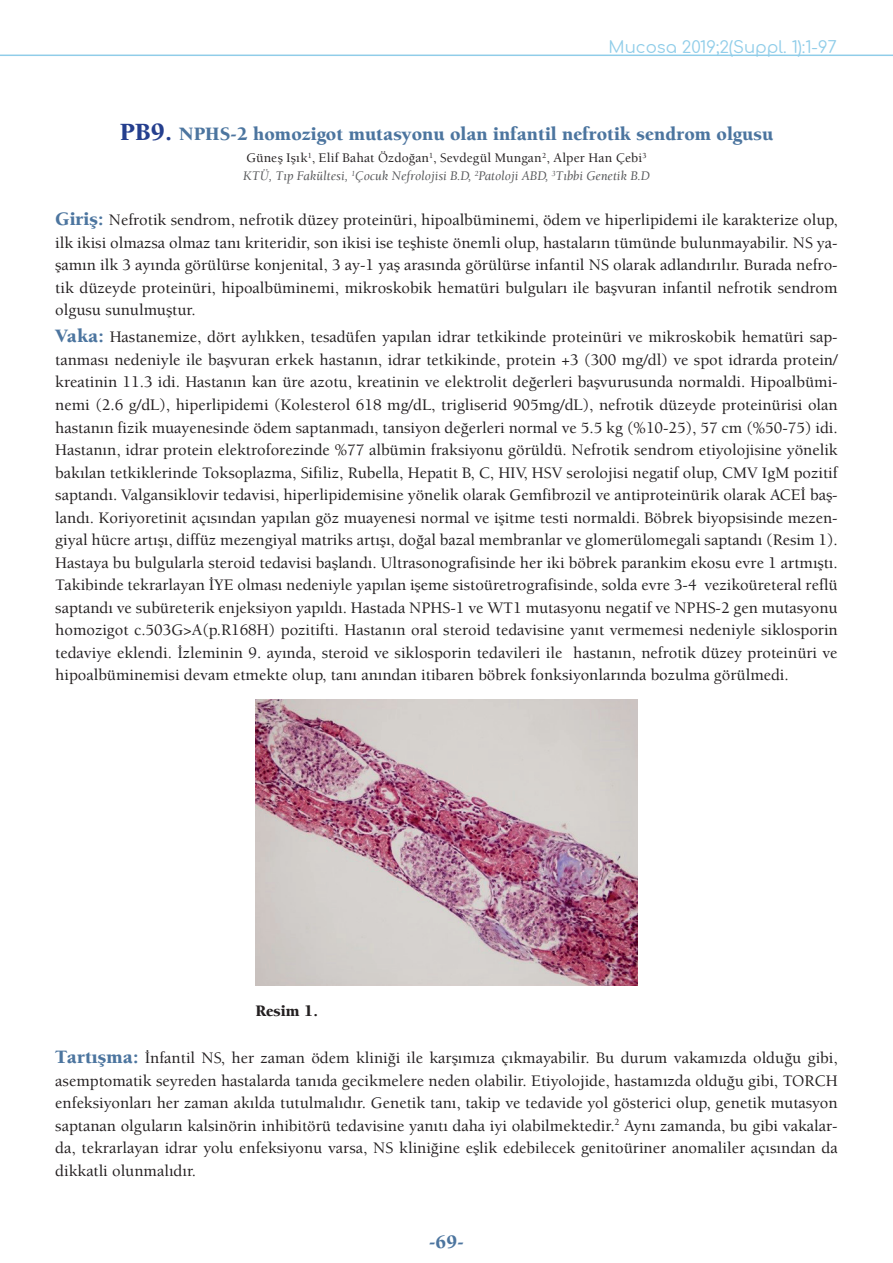
<style>
.page{position:relative;width:893px;height:1263px;background:#fff}
.page>*{position:absolute;margin:0;border:0;box-sizing:border-box;transform-origin:0 0}
.t1{font:19.5px "Berkeley Black Tr";color:#4c759f}
.t2{font:16.5px/22.5px "Berkeley Regular Tr";color:#231f20;text-align:justify}
.t3{font:16.5px "Comfortaa";color:#90cde9}
.t4{font:16.5px "Berkeley Black Tr";color:#231f20}
.t5{font:13.5px "Berkeley Italic Tr";color:#57585a}
.t6{font:13.5px "Berkeley Regular Tr";letter-spacing:.015em;color:#231f20}
.s1{font-size:25.5px;color:#253f8e}
.s2{font-family:"Berkeley Black Tr";font-size:19.5px;color:#4c759f}
</style>
<div class="page">
<hr style="left:0;top:55px;width:893px;height:1px;background:#90cde9">
<img style="left:255px;top:700px;width:383px;height:285px">
<p class="t3" style="left:608px;top:32px;width:230px">Mucosa 2019;2(Suppl. 1):1-97</p>
<p class="t1" style="left:120px;top:122px;width:655px"><span class="s1">PB9.</span> NPHS-2 homozigot mutasyonu olan infantil nefrotik sendrom olgusu</p>
<p class="t6" style="left:246px;top:150px;width:402px">Güneş Işık<sup>1</sup>, Elif Bahat Özdoğan<sup>1</sup>, Sevdegül Mungan<sup>2</sup>, Alper Han Çebi<sup>3</sup></p>
<p class="t5" style="left:243px;top:168px;width:408px">KTÜ, Tıp Fakültesi, <sup>1</sup>Çocuk Nefrolojisi B.D, <sup>2</sup>Patoloji ABD, <sup>3</sup>Tıbbi Genetik B.D</p>
<p class="t2" style="left:55px;top:209px;width:784px"><span class="s2">Giriş:</span> Nefrotik sendrom, nefrotik düzey proteinüri, hipoalbüminemi, ödem ve hiperlipidemi ile karakterize olup, ilk ikisi olmazsa olmaz tanı kriteridir, son ikisi ise teşhiste önemli olup, hastaların tümünde bulunmayabilir. NS ya&shy;şamın ilk 3 ayında görülürse konjenital, 3 ay-1 yaş arasında görülürse infantil NS olarak adlandırılır. Burada nefro&shy;tik düzeyde proteinüri, hipoalbüminemi, mikroskobik hematüri bulguları ile başvuran infantil nefrotik sendrom olgusu sunulmuştur.</p>
<p class="t2" style="left:55px;top:326px;width:784px"><span class="s2">Vaka:</span> Hastanemize, dört aylıkken, tesadüfen yapılan idrar tetkikinde proteinüri ve mikroskobik hematüri sap&shy;tanması nedeniyle ile başvuran erkek hastanın, idrar tetkikinde, protein +3 (300 mg/dl) ve spot idrarda protein/ kreatinin 11.3 idi. Hastanın kan üre azotu, kreatinin ve elektrolit değerleri başvurusunda normaldi. Hipoalbümi&shy;nemi (2.6 g/dL), hiperlipidemi (Kolesterol 618 mg/dL, trigliserid 905mg/dL), nefrotik düzeyde proteinürisi olan hastanın fizik muayenesinde ödem saptanmadı, tansiyon değerleri normal ve 5.5 kg (%10-25), 57 cm (%50-75) idi.<br>Hastanın, idrar protein elektroforezinde %77 albümin fraksiyonu görüldü. Nefrotik sendrom etiyolojisine yönelik bakılan tetkiklerinde Toksoplazma, Sifiliz, Rubella, Hepatit B, C, HIV, HSV serolojisi negatif olup, CMV IgM pozitif saptandı. Valgansiklovir tedavisi, hiperlipidemisine yönelik olarak Gemfibrozil ve antiproteinürik olarak ACEİ baş&shy;landı. Koriyoretinit açısından yapılan göz muayenesi normal ve işitme testi normaldi. Böbrek biyopsisinde mezen&shy;giyal hücre artışı, diffüz mezengiyal matriks artışı, doğal bazal membranlar ve glomerülomegali saptandı (Resim 1).<br>Hastaya bu bulgularla steroid tedavisi başlandı. Ultrasonografisinde her iki böbrek parankim ekosu evre 1 artmıştı.<br>Takibinde tekrarlayan İYE olması nedeniyle yapılan işeme sistoüretrografisinde, solda evre 3-4 vezikoüreteral reflü saptandı ve subüreterik enjeksiyon yapıldı. Hastada NPHS-1 ve WT1 mutasyonu negatif ve NPHS-2 gen mutasyonu homozigot c.503G&gt;A(p.R168H) pozitifti. Hastanın oral steroid tedavisine yanıt vermemesi nedeniyle siklosporin tedaviye eklendi. İzleminin 9. ayında, steroid ve siklosporin tedavileri ile hastanın, nefrotik düzey proteinüri ve hipoalbüminemisi devam etmekte olup, tanı anından itibaren böbrek fonksiyonlarında bozulma görülmedi.</p>
<p class="t4" style="left:255px;top:1001px;width:64px">Resim 1.</p>
<p class="t2" style="left:55px;top:1046px;width:784px"><span class="s2">Tartışma:</span> İnfantil NS, her zaman ödem kliniği ile karşımıza çıkmayabilir. Bu durum vakamızda olduğu gibi, asemptomatik seyreden hastalarda tanıda gecikmelere neden olabilir. Etiyolojide, hastamızda olduğu gibi, TORCH enfeksiyonları her zaman akılda tutulmalıdır. Genetik tanı, takip ve tedavide yol gösterici olup, genetik mutasyon saptanan olguların kalsinörin inhibitörü tedavisine yanıtı daha iyi olabilmektedir.<sup>2</sup> Aynı zamanda, bu gibi vakalar&shy;da, tekrarlayan idrar yolu enfeksiyonu varsa, NS kliniğine eşlik edebilecek genitoüriner anomaliler açısından da dikkatli olunmalıdır.</p>
<p class="t1" style="left:429px;top:1230px;width:36px">-69-</p>
</div>
